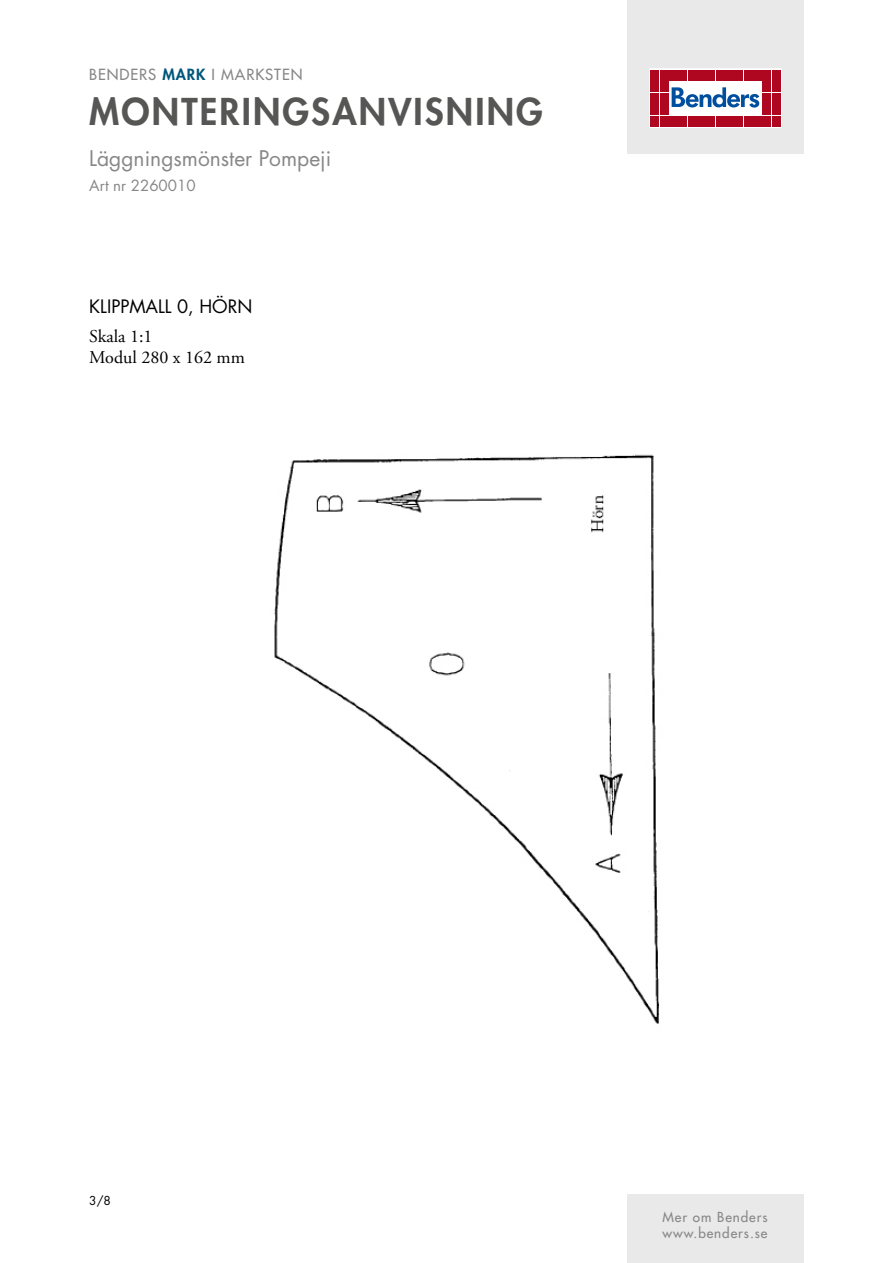
<style>
.page{position:relative;width:893px;height:1263px;background:#fff}
.page>*{position:absolute;margin:0;border:0;box-sizing:border-box;transform-origin:0 0}
.t1{font:800 36px "Futura Std";letter-spacing:.06em;color:#565655}
.t2{font:21px "Futura Std";color:#868786}
.t3{font:18px/21.6px "Adobe Garamond Pro";color:#000}
.t4{font:18px "Futura Std";color:#000}
.t5{font:500 15px "Futura Std";letter-spacing:.06em;color:#868786}
.t6{font:15px "Futura Std";color:#868786}
.t7{font:500 13.5px/16.2px "Futura Std";letter-spacing:.07em;color:#868786}
.t8{font:12px "Futura Std";color:#000}
.s1{font-weight:800;color:#00567b}
</style>
<div class="page">
<div style="left:627px;top:0;width:177px;height:153px;background:#e9e9e9"></div>
<svg style="left:649px;top:69px;width:132px;height:59px;background:#eac2c8"></svg>
<div style="left:651px;top:70px;width:8px;height:10px;background:#ae071f"></div>
<div style="left:660px;top:70px;width:8px;height:10px;background:#ae071f"></div>
<div style="left:651px;top:81px;width:8px;height:11px;background:#ae071f"></div>
<div style="left:660px;top:81px;width:8px;height:11px;background:#ae071f"></div>
<div style="left:651px;top:93px;width:8px;height:10px;background:#ae071f"></div>
<div style="left:660px;top:93px;width:8px;height:10px;background:#ae071f"></div>
<div style="left:651px;top:104px;width:8px;height:11px;background:#ae071f"></div>
<div style="left:660px;top:104px;width:8px;height:11px;background:#ae071f"></div>
<div style="left:651px;top:116px;width:8px;height:10px;background:#ae071f"></div>
<div style="left:660px;top:116px;width:8px;height:10px;background:#ae071f"></div>
<div style="left:669px;top:70px;width:8px;height:10px;background:#ae071f"></div>
<div style="left:679px;top:70px;width:8px;height:10px;background:#ae071f"></div>
<div style="left:688px;top:70px;width:8px;height:10px;background:#ae071f"></div>
<div style="left:697px;top:70px;width:9px;height:10px;background:#ae071f"></div>
<div style="left:707px;top:70px;width:8px;height:10px;background:#ae071f"></div>
<div style="left:716px;top:70px;width:8px;height:10px;background:#ae071f"></div>
<div style="left:725px;top:70px;width:9px;height:10px;background:#ae071f"></div>
<div style="left:735px;top:70px;width:8px;height:10px;background:#ae071f"></div>
<div style="left:744px;top:70px;width:8px;height:10px;background:#ae071f"></div>
<div style="left:753px;top:70px;width:9px;height:10px;background:#ae071f"></div>
<div style="left:669px;top:116px;width:8px;height:10px;background:#ae071f"></div>
<div style="left:679px;top:116px;width:8px;height:10px;background:#ae071f"></div>
<div style="left:688px;top:116px;width:8px;height:10px;background:#ae071f"></div>
<div style="left:697px;top:116px;width:9px;height:10px;background:#ae071f"></div>
<div style="left:707px;top:116px;width:8px;height:10px;background:#ae071f"></div>
<div style="left:716px;top:116px;width:8px;height:10px;background:#ae071f"></div>
<div style="left:725px;top:116px;width:9px;height:10px;background:#ae071f"></div>
<div style="left:735px;top:116px;width:8px;height:10px;background:#ae071f"></div>
<div style="left:744px;top:116px;width:8px;height:10px;background:#ae071f"></div>
<div style="left:753px;top:116px;width:9px;height:10px;background:#ae071f"></div>
<div style="left:763px;top:70px;width:8px;height:10px;background:#ae071f"></div>
<div style="left:772px;top:70px;width:8px;height:10px;background:#ae071f"></div>
<div style="left:763px;top:81px;width:8px;height:11px;background:#ae071f"></div>
<div style="left:772px;top:81px;width:8px;height:11px;background:#ae071f"></div>
<div style="left:763px;top:93px;width:8px;height:10px;background:#ae071f"></div>
<div style="left:772px;top:93px;width:8px;height:10px;background:#ae071f"></div>
<div style="left:763px;top:104px;width:8px;height:11px;background:#ae071f"></div>
<div style="left:772px;top:104px;width:8px;height:11px;background:#ae071f"></div>
<div style="left:763px;top:116px;width:8px;height:10px;background:#ae071f"></div>
<div style="left:772px;top:116px;width:8px;height:10px;background:#ae071f"></div>
<svg style="left:672px;top:87px;width:87px;height:21px;background:#8fb1d4"></svg>
<div style="left:627px;top:1195px;width:177px;height:68px;background:#e9e9e9"></div>
<img style="left:274px;top:454px;width:385px;height:570px">
<p class="t5" style="left:89px;top:65px;width:215px">BENDERS <span class="s1">MARK</span> I MARKSTEN</p>
<h1 class="t1" style="left:89px;top:89px;width:455px">MONTERINGSANVISNING</h1>
<h2 class="t2" style="left:89px;top:145px;width:243px">Läggningsmönster Pompeji</h2>
<p class="t6" style="left:89px;top:176px;width:108px">Art nr 2260010</p>
<h3 class="t4" style="left:89px;top:294px;width:165px">KLIPPMALL 0, HÖRN</h3>
<h3 class="t3" style="left:89px;top:326px;width:157px">Skala 1:1<br>Modul 280 x 162 mm</h3>
<p class="t8" style="left:89px;top:1193px;width:23px">3/8</p>
<p class="t7" style="left:662px;top:1209px;width:107px">Mer om Benders www.benders.se</p>
</div>
